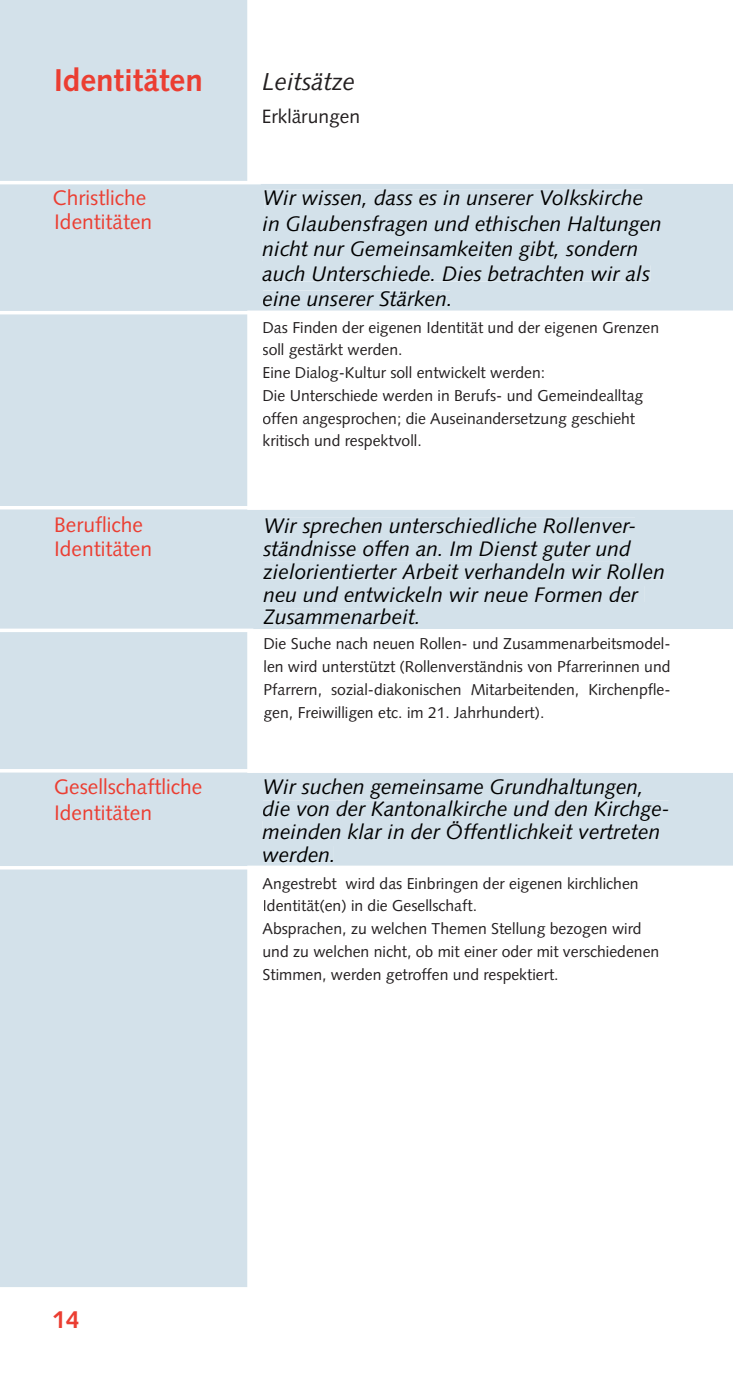
<style>
.page{position:relative;width:733px;height:1390px;background:#fff}
.page>*{position:absolute;margin:0;border:0;box-sizing:border-box;transform-origin:0 0}
.t1{font:700 31.5px "Syntax";color:#eb3e32}
.t2{font:italic 24.5px "Syntax";color:#231f20}
.t3{font:700 24.5px "Syntax";color:#eb3e32}
.t4{font:italic 21px/22.8px "Syntax";color:#000}
.t5{font:21px/24.8px "Syntax";color:#eb3e32}
.t6{font:19.25px "Syntax";color:#231f20}
.t7{font:15.75px/22.8px "Syntax";color:#231f20}
</style>
<div class="page">
<div style="left:247px;top:773px;width:485px;height:92px;background:#d3e1ea"></div>
<div style="left:247px;top:510px;width:485px;height:119px;background:#d3e1ea"></div>
<div style="left:247px;top:184px;width:485px;height:126px;background:#d3e1ea"></div>
<div style="left:0;top:0;width:247px;height:1286px;background:#d3e1ea"></div>
<div style="left:265px;top:190px;width:378px;height:18px;background:#d3e1ea"></div>
<div style="left:263px;top:215px;width:398px;height:20px;background:#d3e1ea"></div>
<div style="left:263px;top:240px;width:375px;height:21px;background:#d3e1ea"></div>
<div style="left:262px;top:265px;width:388px;height:16px;background:#d3e1ea"></div>
<div style="left:263px;top:290px;width:187px;height:16px;background:#d3e1ea"></div>
<div style="left:265px;top:778px;width:384px;height:20px;background:#d3e1ea"></div>
<div style="left:263px;top:800px;width:405px;height:21px;background:#d3e1ea"></div>
<div style="left:263px;top:821px;width:397px;height:18px;background:#d3e1ea"></div>
<div style="left:263px;top:846px;width:70px;height:16px;background:#d3e1ea"></div>
<div style="left:265px;top:518px;width:370px;height:20px;background:#d3e1ea"></div>
<div style="left:263px;top:540px;width:368px;height:21px;background:#d3e1ea"></div>
<div style="left:263px;top:563px;width:402px;height:16px;background:#d3e1ea"></div>
<div style="left:263px;top:586px;width:381px;height:16px;background:#d3e1ea"></div>
<div style="left:263px;top:609px;width:155px;height:15px;background:#d3e1ea"></div>
<hr style="left:0;top:181px;width:261px;height:3px;background:#fff">
<hr style="left:0;top:311px;width:250px;height:3px;background:#fff">
<hr style="left:0;top:506px;width:261px;height:3px;background:#fff">
<svg style="left:0;top:628px;width:253px;height:4px"></svg>
<hr style="left:0;top:769px;width:253px;height:3px;background:#fff">
<hr style="left:0;top:866px;width:258px;height:3px;background:#fff">
<h1 class="t1" style="left:54px;top:62px;width:150px">Identitäten</h1>
<h2 class="t2" style="left:262px;top:67px;width:94px">Leitsätze</h2>
<p class="t6" style="left:262px;top:105px;width:100px">Erklärungen</p>
<h3 class="t5" style="left:53px;top:185px;width:101px">Christliche<br>Identitäten</h3>
<h3 class="t4" style="left:262px;top:185px;width:401px;line-height:25.2px">Wir wissen, dass es in unserer Volkskirche in Glaubensfragen und ethischen Haltungen nicht nur Gemeinsamkeiten gibt, sondern auch Unterschiede. Dies betrachten wir als eine unserer Stärken.</h3>
<p class="t7" style="left:262px;top:316px;width:398px">Das Finden der eigenen Identität und der eigenen Grenzen soll gestärkt werden.<br>Eine Dialog-Kultur soll entwickelt werden:<br>Die Unterschiede werden in Berufs- und Gemeindealltag offen angesprochen; die Auseinandersetzung geschieht kritisch und respektvoll.</p>
<h3 class="t5" style="left:54px;top:513px;width:100px;line-height:23.6px">Berufliche<br>Identitäten</h3>
<h3 class="t4" style="left:263px;top:514px;width:403px">Wir sprechen unterschiedliche Rollenver&shy;ständnisse offen an. Im Dienst guter und zielorientierter Arbeit verhandeln wir Rollen neu und entwickeln wir neue Formen der Zusammenarbeit.</h3>
<p class="t7" style="left:263px;top:632px;width:408px;text-align:justify">Die Suche nach neuen Rollen- und Zusammenarbeitsmodel&shy;len wird unterstützt (Rollenverständnis von Pfarrerinnen und Pfarrern, sozial-diakonischen Mitarbeitenden, Kirchenpfle&shy;gen, Freiwilligen etc. im 21. Jahrhundert).</p>
<h3 class="t5" style="left:54px;top:773px;width:150px;line-height:26.2px">Gesellschaftliche<br>Identitäten</h3>
<h3 class="t4" style="left:262px;top:774px;width:409px">Wir suchen gemeinsame Grundhaltungen, die von der Kantonalkirche und den Kirchge&shy;meinden klar in der Öffentlichkeit vertreten werden.</h3>
<p class="t7" style="left:262px;top:871px;width:398px">Angestrebt wird das Einbringen der eigenen kirchlichen Identität(en) in die Gesellschaft.<br>Absprachen, zu welchen Themen Stellung bezogen wird und zu welchen nicht, ob mit einer oder mit verschiedenen Stimmen, werden getroffen und respektiert.</p>
<h2 class="t3" style="left:52px;top:1305px;width:29px">14</h2>
</div>
